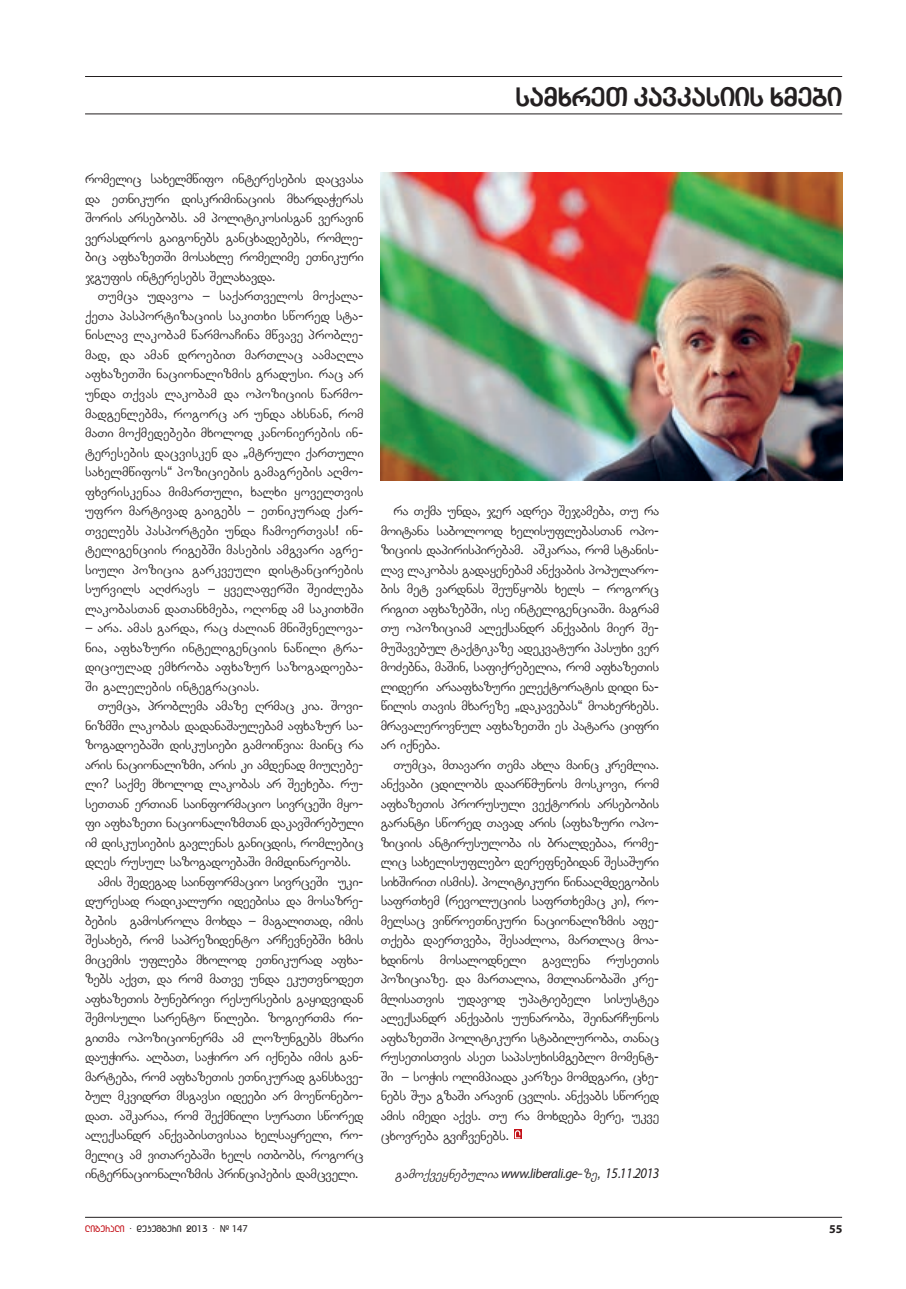
<style>
.page{position:relative;width:906px;height:1289px;background:#fff}
.page>*{position:absolute;margin:0;border:0;box-sizing:border-box;transform-origin:0 0}
.qvesatauri_small_ins{font:700 27px "A Kolkhety M";letter-spacing:-.01em;color:#231f20}
.Text_Body{font:13.95px/19.5px "A Kolkhety N";letter-spacing:-.03em;color:#231f20;text-align:justify}
.Text_Body-2{font:italic 13.5px "A Kolkhety N";letter-spacing:-.03em;color:#231f20}
.t1{font:700 12px "Myriad Pro";color:#231f20}
.t2{font:10.5px "Bauhaus Mtavruli Thin A";color:#231f20}
.s1{color:#c4121a}
.s2{font-family:"Myriad Pro"}
</style>
<div class="page">
<hr style="left:85px;top:76px;width:757px;height:1px;background:#231f20">
<hr style="left:85px;top:114px;width:757px;height:1px;background:#231f20">
<hr style="left:85px;top:1216px;width:757px;height:1px;background:#231f20">
<svg style="left:514px;top:1129px;width:7px;height:10px"></svg>
<svg style="left:515px;top:1130px;width:5px;height:8px"></svg>
<img style="left:381px;top:172px;width:462px;height:308px">
<p class="qvesatauri_small_ins" style="left:515px;top:84px;width:328px">SAMXRET KAVKASIIS XMEBI</p>
<p class="Text_Body" style="left:85px;top:170px;width:280px">ROMELIC SAXELMWIFO INTERESEBIS DACVASA DA ETNIKURI DISKRIMINACIIS MXARDAWERAS SORIS ARSEBOBS. AM POLITIKOSISGAN VERAVIN VERASDROS GAIGONEBS GANCXADEBEBS, ROMLE-BIC AFXAZETSI MOSAXLE ROMELIME ETNIKURI JGUFIS INTERESEBS SELAXAVDA.</p>
<p class="Text_Body" style="left:85px;top:287px;width:280px;text-indent:13px">TUMCA UDAVOA _ SAQARTVELOS MOQALA-QETA PASPORTIZACIIS SAKITXI SWORED STA-NISLAV LAKOBAM WARMOACINA MWVAVE PROBLE-MAD, DA AMAN DROEBIT MARTLAC AAMARLA AFXAZETSI NACIONALIZMIS GRADUSI. RAC AR UNDA TQVAS LAKOBAM DA OPOZICIIS WARMO-MADGENLEBMA, ROGORC AR UNDA AXSNAN, ROM MATI MOQMEDEBEBI MXOLOD KANONIEREBIS IN-TERESEBIS DACVISKEN DA `MTRULI QARTULI SAXELMWIFOS“ POZICIEBIS GAMAGREBIS ARMO-FXVRISKENAA MIMARTULI, XALXI YOVELTVIS UFRO MARTIVAD GAIGEBS _ ETNIKURAD QAR-TVELEBS PASPORTEBI UNDA CAMOERTVAS! IN-TELIGENCIIS RIGEBSI MASEBIS AMGVARI AGRE-SIULI POZICIA GARKVEULI DISTANCIREBIS SURVILS ARZRAVS _ YVELAFERSI SEIZLEBA LAKOBASTAN DATANXMEBA, OROND AM SAKITXSI _ ARA. AMAS GARDA, RAC ZALIAN MNISVNELOVA-NIA, AFXAZURI INTELIGENCIIS NAWILI TRA-DICIULAD EMXROBA AFXAZUR SAZOGADOEBA-SI GALELEBIS INTEGRACIAS.</p>
<p class="Text_Body" style="left:85px;top:697px;width:280px;text-indent:13px">TUMCA, PROBLEMA AMAZE RRMAC KIA. SOVI-NIZMSI LAKOBAS DADANASAULEBAM AFXAZUR SA-ZOGADOEBASI DISKUSIEBI GAMOIWVIA: MAINC RA ARIS NACIONALIZMI, ARIS KI AMDENAD MIUREBE-LI? SAQME MXOLOD LAKOBAS AR SEEXEBA. RU-SETTAN ERTIAN SAINFORMACIO SIVRCESI MYO-FI AFXAZETI NACIONALIZMTAN DAKAVSIREBULI IM DISKUSIEBIS GAVLENAS GANICDIS, ROMLEBIC DRES RUSUL SAZOGADOEBASI MIMDINAREOBS.</p>
<p class="Text_Body" style="left:85px;top:872px;width:280px;text-indent:13px">AMIS SEDEGAD SAINFORMACIO SIVRCESI UKI-DURESAD RADIKALURI IDEEBISA DA MOSAZRE-BEBIS GAMOSROLA MOXDA _ MAGALITAD, IMIS SESAXEB, ROM SAPREZIDENTO ARCEVNEBSI XMIS MICEMIS UFLEBA MXOLOD ETNIKURAD AFXA-ZEBS AQVT, DA ROM MATVE UNDA EKUTVNODET AFXAZETIS BUNEBRIVI RESURSEBIS GAYIDVIDAN SEMOSULI SARENTO WILEBI. ZOGIERTMA RI-GITMA OPOZICIONERMA AM LOZUNGEBS MXARI DAUWIRA. ALBAT, SAWIRO AR IQNEBA IMIS GAN-MARTEBA, ROM AFXAZETIS ETNIKURAD GANSXAVE-BUL MKVIDRT MSGAVSI IDEEBI AR MOEWONEBO-DAT. ASKARAA, ROM SEQMNILI SURATI SWORED ALEQSANDR ANQVABISTVISAA XELSAYRELI, RO-MELIC AM VITAREBASI XELS ITBOBS, ROGORC INTERNACIONALIZMIS PRINCIPEBIS DAMCVELI.</p>
<p class="t2" style="left:85px;top:1223px;width:164px"><span class="s1">LIBERALI</span> . DEKEMBERI 2013 . <span class="s2">№ 147</span></p>
<p class="Text_Body" style="left:381px;top:502px;width:280px;text-indent:13px">RA TQMA UNDA, JER ADREA SEJAMEBA, TU RA MOITANA SABOLOOD XELISUFLEBASTAN OPO-ZICIIS DAPIRISPIREBAM. ASKARAA, ROM STANIS-LAV LAKOBAS GADAYENEBAM ANQVABIS POPULARO-BIS MET VARDNAS SEUWYOBS XELS _ ROGORC RIGIT AFXAZEBSI, ISE INTELIGENCIASI. MAGRAM TU OPOZICIAM ALEQSANDR ANQVABIS MIER SE-MUSAVEBUL TAQTIKAZE ADEKVATURI PASUXI VER MOZEBNA, MASIN, SAFIQREBELIA, ROM AFXAZETIS LIDERI ARAAFXAZURI ELEQTORATIS DIDI NA-WILIS TAVIS MXAREZE `DAKAVEBAS“ MOAXERXEBS.<br>MRAVALEROVNUL AFXAZETSI ES PATARA CIFRI AR IQNEBA.</p>
<p class="Text_Body" style="left:381px;top:755px;width:280px;text-indent:13px">TUMCA, MTAVARI TEMA AXLA MAINC KREMLIA.<br>ANQVABI CDILOBS DAARWMUNOS MOSKOVI, ROM AFXAZETIS PRORUSULI VEQTORIS ARSEBOBIS GARANTI SWORED TAVAD ARIS (AFXAZURI OPO-ZICIIS ANTIRUSULOBA IS BRALDEBAA, ROME-LIC SAXELISUFLEBO DEREFNEBIDAN SESASURI SIXSIRIT ISMIS). POLITIKURI WINAARMDEGOBIS SAFRTXEM (REVOLUCIIS SAFRTXEMAC KI), RO-MELSAC VIWROETNIKURI NACIONALIZMIS AFE-TQEBA DAERTVEBA, SESAZLOA, MARTLAC MOA-XDINOS MOSALODNELI GAVLENA RUSETIS POZICIAZE. DA MARTALIA, MTLIANOBASI KRE-MLISATVIS UDAVOD UPATIEBELI SISUSTEA ALEQSANDR ANQVABIS UUNAROBA, SEINARCUNOS AFXAZETSI POLITIKURI STABILUROBA, TANAC RUSETISTVIS ASET SAPASUXISMGEBLO MOMENT-SI _ SOWIS OLIMPIADA KARZEA MOMDGARI, CXE-NEBS SUA GZASI ARAVIN CVLIS. ANQVABS SWORED AMIS IMEDI AQVS. TU RA MOXDEBA MERE, UKVE CXOVREBA GVICVENEBS.</p>
<p class="Text_Body-2" style="left:395px;top:1167px;width:265px">GAMOQVEYNEBULIA <span class="s2">www.liberali.ge</span>-ZE, 15.11.2013</p>
<p class="t1" style="left:829px;top:1220px;width:15px">55</p>
</div>
